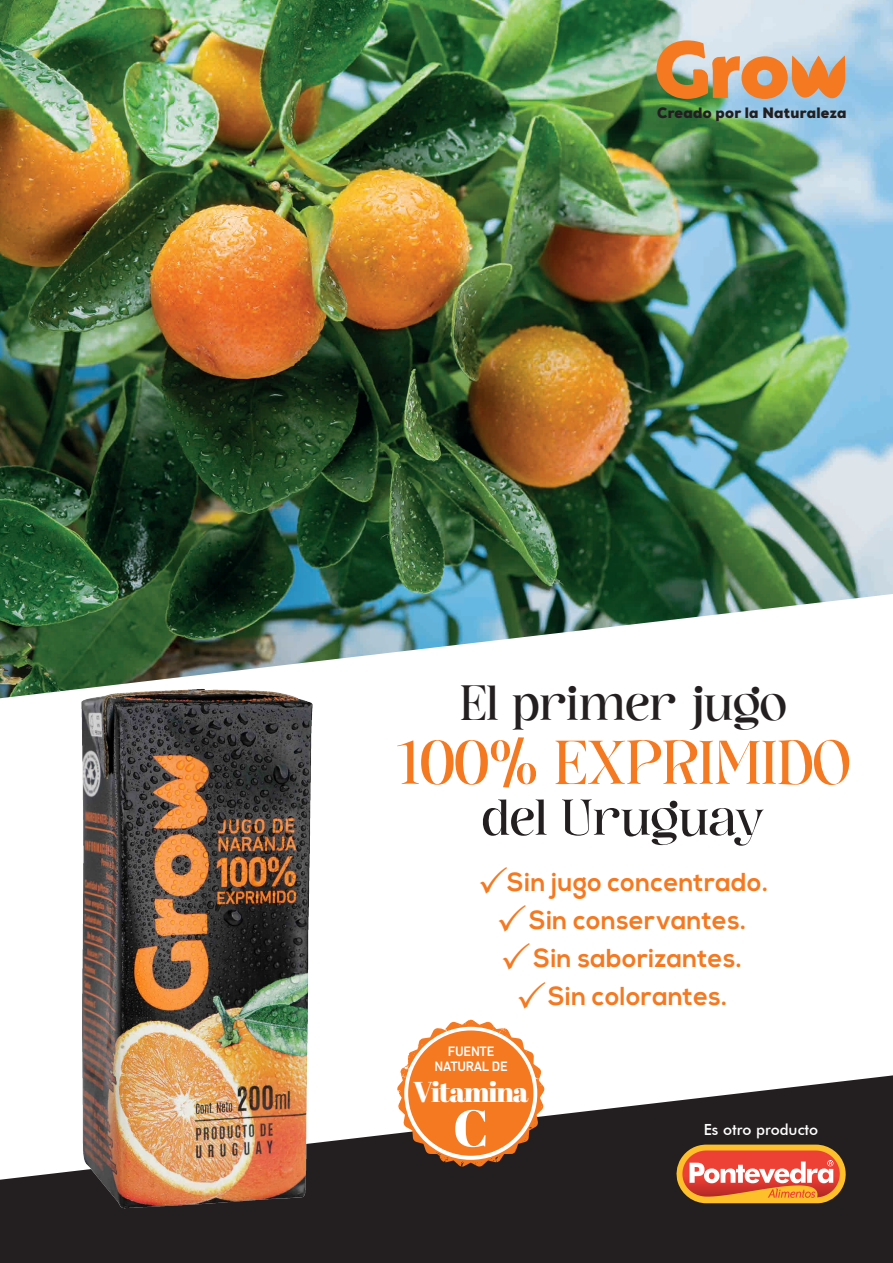
<style>
.page{position:relative;width:893px;height:1263px;background:#fff}
.page>*{position:absolute;margin:0;border:0;box-sizing:border-box;transform-origin:0 0}
.t1{font:100 61.8px "Bentoga";color:#f47921}
.t2{font:51.75px "Abril Fatface";color:#fff}
.t3{font:100 50.7px "Bentoga";color:#231f20}
.t4{font:100 49.35px "Bentoga";color:#231f20}
.t5{font:28.65px "Abril Fatface";letter-spacing:-.04em;color:#fff}
.t6{font:700 25.95px/38px "Nexa";letter-spacing:.02em;color:#f47921;text-align:center}
.t7{font:500 15.3px "Futura BT";color:#fff}
.t8{font:900 15px "Nexa";letter-spacing:.02em;color:#231f20}
.t9{font:500 13.95px/14.9px "DIN Next LT Pro";letter-spacing:-.02em;color:#fff;text-align:center}
</style>
<div class="page">
<svg style="left:0;top:1075px;width:893px;height:188px;fill:#231f20"></svg>
<img style="left:0;top:0;width:893px;height:698px">
<svg style="left:656px;top:40px;width:189px;height:71px;background:#c4a887"></svg>
<svg style="left:675px;top:1144px;width:172px;height:59px;background:#db7b4b"></svg>
<svg style="left:397px;top:1020px;width:148px;height:146px"></svg>
<div style="left:408px;top:1030px;width:125px;height:126px;background:#f47921;border-radius:50%"></div>
<img style="left:74px;top:677px;width:246px;height:538px">
<p class="t8" style="left:657px;top:103px;width:191px">Creado por la Naturaleza</p>
<h3 class="t4" style="left:460px;top:671px;width:328px">El primer jugo</h3>
<h1 class="t1" style="left:396px;top:722px;width:455px">100% EXPRIMIDO</h1>
<h3 class="t3" style="left:482px;top:784px;width:284px">del Uruguay</h3>
<p class="t6" style="left:507px;top:864px;width:262px">Sin jugo concentrado.<br>Sin conservantes.<br>Sin saborizantes.<br>Sin colorantes.</p>
<p class="t9" style="left:435px;top:1043px;width:75px">FUENTE<br>NATURAL DE</p>
<h2 class="t2" style="left:453px;top:1092px;width:37px">C</h2>
<p class="t5" style="left:413px;top:1072px;width:117px">Vitamina</p>
<p class="t7" style="left:704px;top:1120px;width:116px">Es otro producto</p>
</div>
